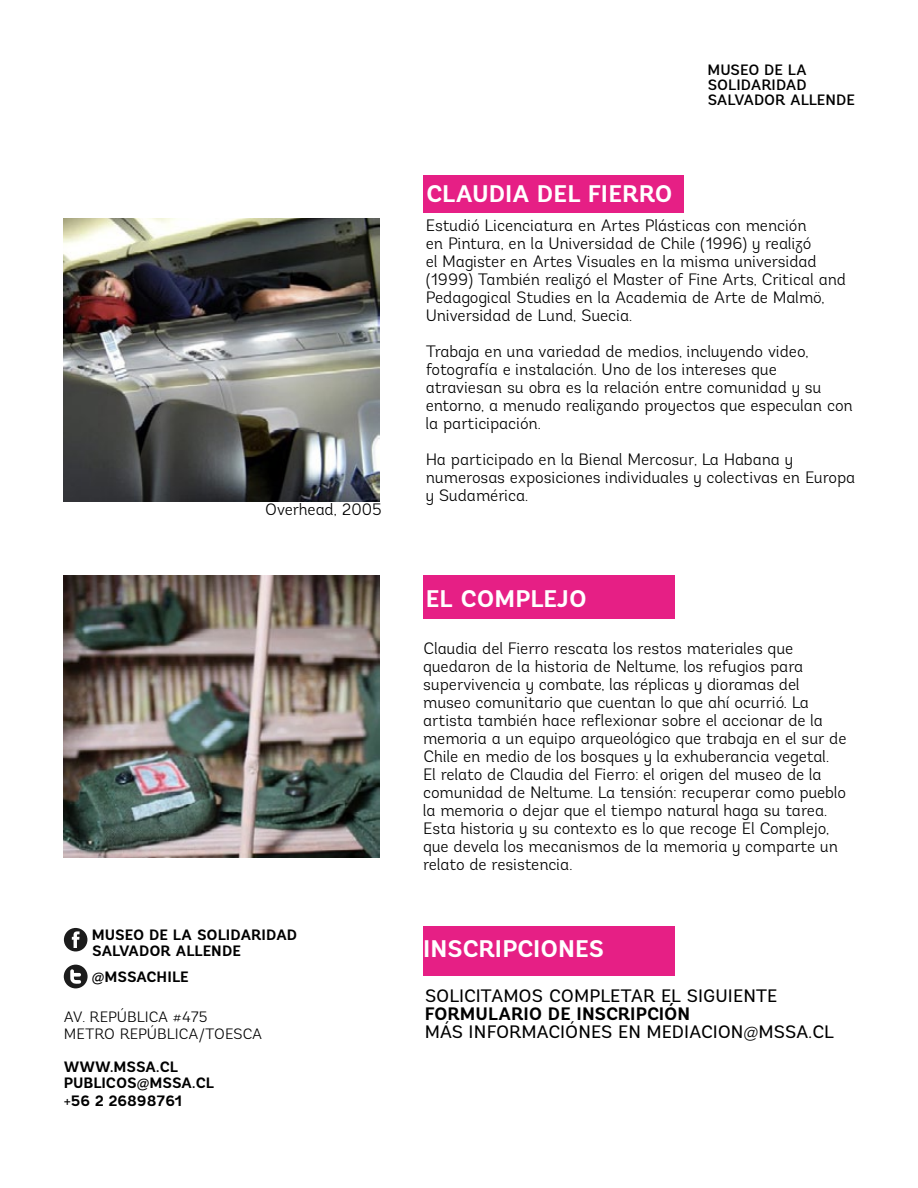
<style>
.page{position:relative;width:918px;height:1188px;background:#fff}
.page>*{position:absolute;margin:0;border:0;box-sizing:border-box;transform-origin:0 0}
.t1{font:700 24px "Andes";letter-spacing:-.02em;color:#fff}
.t2{font:18px "Andes";letter-spacing:-.015em;color:#000}
.t3{font:700 18px "Andes";letter-spacing:-.02em;color:#000}
.t4{font:300 16.5px/18px "Andes";letter-spacing:-.005em;color:#000}
.t5{font:700 15px/16.5px "Andes";letter-spacing:-.02em;color:#000}
.t6{font:300 15px/16.5px "Andes";letter-spacing:-.015em;color:#000}
.t7{font:500 15px/15px "Andes";letter-spacing:-.015em;color:#000}
.t8{font:700 15px "Andes";color:#000}
</style>
<div class="page">
<img style="left:64px;top:219px;width:315px;height:283px">
<img style="left:64px;top:575px;width:315px;height:283px">
<svg style="left:64px;top:928px;width:23px;height:23px"></svg>
<svg style="left:64px;top:965px;width:24px;height:23px"></svg>
<div style="left:423px;top:175px;width:261px;height:38px;background:#e61f85"></div>
<div style="left:423px;top:575px;width:252px;height:44px;background:#e61f85"></div>
<div style="left:423px;top:926px;width:252px;height:50px;background:#e61f85"></div>
<p class="t4" style="left:265px;top:501px;width:119px">Overhead, 2005</p>
<p class="t5" style="left:92px;top:927px;width:207px">MUSEO DE LA SOLIDARIDAD<br>SALVADOR ALLENDE</p>
<p class="t5" style="left:92px;top:969px;width:99px">@MSSACHILE</p>
<p class="t6" style="left:64px;top:1009px;width:200px">AV. REPÚBLICA #475<br>METRO REPÚBLICA/TOESCA</p>
<p class="t5" style="left:64px;top:1058px;width:152px">WWW.MSSA.CL<br>PUBLICOS@MSSA.CL</p>
<p class="t8" style="left:64px;top:1091px;width:120px">+56 2 26898761</p>
<h1 class="t1" style="left:426px;top:179px;width:249px">CLAUDIA DEL FIERRO</h1>
<p class="t7" style="left:708px;top:62px;width:149px">MUSEO DE LA<br>SOLIDARIDAD<br>SALVADOR ALLENDE</p>
<p class="t4" style="left:426px;top:217px;width:422px">Estudió Licenciatura en Artes Plásticas con mención<br>en Pintura, en la Universidad de Chile (1996) y realizó<br>el Magister en Artes Visuales en la misma universidad (1999) También realizó el Master of Fine Arts, Critical and Pedagogical Studies en la Academia de Arte de Malmö, Universidad de Lund, Suecia.</p>
<p class="t4" style="left:426px;top:343px;width:429px">Trabaja en una variedad de medios, incluyendo video, fotografía e instalación. Uno de los intereses que atraviesan su obra es la relación entre comunidad y su entorno, a menudo realizando proyectos que especulan con la participación.</p>
<p class="t4" style="left:426px;top:451px;width:431px">Ha participado en la Bienal Mercosur, La Habana y numerosas exposiciones individuales y colectivas en Europa y Sudamérica.</p>
<h1 class="t1" style="left:426px;top:583px;width:163px">EL COMPLEJO</h1>
<p class="t4" style="left:423px;top:640px;width:425px">Claudia del Fierro rescata los restos materiales que quedaron de la historia de Neltume, los refugios para supervivencia y combate, las réplicas y dioramas del museo comunitario que cuentan lo que ahí ocurrió. La artista también hace reflexionar sobre el accionar de la memoria a un equipo arqueológico que trabaja en el sur de Chile en medio de los bosques y la exhuberancia vegetal.<br>El relato de Claudia del Fierro: el origen del museo de la comunidad de Neltume. La tensión: recuperar como pueblo la memoria o dejar que el tiempo natural haga su tarea.<br>Esta historia y su contexto es lo que recoge El Complejo, que devela los mecanismos de la memoria y comparte un relato de resistencia.</p>
<h1 class="t1" style="left:423px;top:933px;width:183px">INSCRIPCIONES</h1>
<p class="t2" style="left:425px;top:985px;width:354px">SOLICITAMOS COMPLETAR EL SIGUIENTE</p>
<p class="t3" style="left:425px;top:1002px;width:267px">FORMULARIO DE INSCRIPCIÓN</p>
<p class="t2" style="left:425px;top:1021px;width:411px">MÁS INFORMACIÓNES EN MEDIACION@MSSA.CL</p>
</div>
